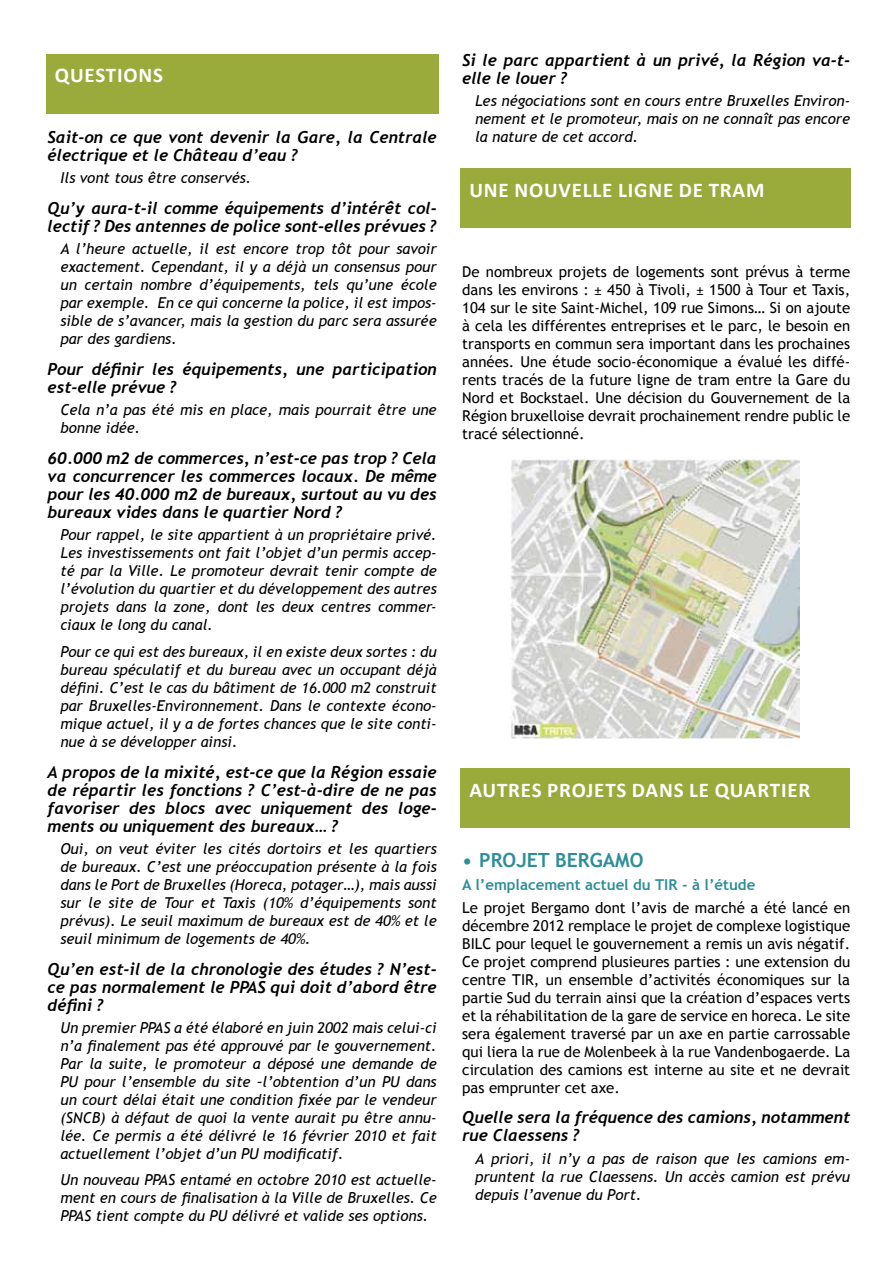
<style>
.page{position:relative;width:893px;height:1263px;background:#fff}
.page>*{position:absolute;margin:0;border:0;box-sizing:border-box;transform-origin:0 0}
.t1{font:700 21px "Calibri";letter-spacing:.04em;color:#fff}
.t2{font:700 19.5px "Trebuchet MS";color:#2e8e97}
.t3{font:italic 700 16.5px/18px "Trebuchet";color:#000}
.t4{font:italic 15px/18px "Trebuchet MS";color:#000;text-align:justify}
.t5{font:15px/18px "Trebuchet MS";color:#000;text-align:justify}
.t6{font:700 15px "Trebuchet MS";color:#2e8e97}
</style>
<div class="page">
<div style="left:460px;top:168px;width:391px;height:60px;background:#9aaa3b"></div>
<div style="left:46px;top:54px;width:392px;height:60px;background:#9aaa3b"></div>
<div style="left:460px;top:768px;width:389px;height:60px;background:#9aaa3b"></div>
<img style="left:511px;top:460px;width:288px;height:279px">
<h1 class="t1" style="left:55px;top:62px;width:110px">QUESTIONS</h1>
<p class="t3" style="left:48px;top:128px;width:391px">Sait-on ce que vont devenir la Gare, la Centrale électrique et le Château d’eau ?</p>
<p class="t4" style="left:60px;top:169px;width:192px">Ils vont tous être conservés.</p>
<p class="t3" style="left:48px;top:199px;width:391px">Qu’y aura-t-il comme équipements d’intérêt col&shy;lectif ? Des antennes de police sont-elles prévues ?</p>
<p class="t4" style="left:60px;top:240px;width:378px">A l’heure actuelle, il est encore trop tôt pour savoir exactement. Cependant, il y a déjà un consensus pour un certain nombre d’équipements, tels qu’une école par exemple. En ce qui concerne la police, il est impos&shy;sible de s’avancer, mais la gestion du parc sera assurée par des gardiens.</p>
<p class="t3" style="left:48px;top:360px;width:391px">Pour définir les équipements, une participation est-elle prévue ?</p>
<p class="t4" style="left:60px;top:401px;width:378px">Cela n’a pas été mis en place, mais pourrait être une bonne idée.</p>
<p class="t3" style="left:48px;top:449px;width:391px;text-align:justify">60.000 m2 de commerces, n’est-ce pas trop ? Cela va concurrencer les commerces locaux. De même pour les 40.000 m2 de bureaux, surtout au vu des bureaux vides dans le quartier Nord ?</p>
<p class="t4" style="left:60px;top:526px;width:378px">Pour rappel, le site appartient à un propriétaire privé.<br>Les investissements ont fait l’objet d’un permis accep&shy;té par la Ville. Le promoteur devrait tenir compte de l’évolution du quartier et du développement des autres projets dans la zone, dont les deux centres commer&shy;ciaux le long du canal.</p>
<p class="t4" style="left:60px;top:643px;width:378px">Pour ce qui est des bureaux, il en existe deux sortes : du bureau spéculatif et du bureau avec un occupant déjà défini. C’est le cas du bâtiment de 16.000 m2 construit par Bruxelles-Environnement. Dans le contexte écono&shy;mique actuel, il y a de fortes chances que le site conti&shy;nue à se développer ainsi.</p>
<p class="t3" style="left:48px;top:763px;width:391px;text-align:justify">A propos de la mixité, est-ce que la Région essaie de répartir les fonctions ? C’est–à-dire de ne pas favoriser des blocs avec uniquement des loge&shy;ments ou uniquement des bureaux… ?</p>
<p class="t4" style="left:60px;top:840px;width:378px">Oui, on veut éviter les cités dortoirs et les quartiers de bureaux. C’est une préoccupation présente à la fois dans le Port de Bruxelles (Horeca, potager…), mais aussi sur le site de Tour et Taxis (10% d’équipements sont prévus). Le seuil maximum de bureaux est de 40% et le seuil minimum de logements de 40%.</p>
<p class="t3" style="left:48px;top:960px;width:391px;text-align:justify">Qu’en est-il de la chronologie des études ? N’est&shy;ce pas normalement le PPAS qui doit d’abord être défini ?</p>
<p class="t4" style="left:60px;top:1019px;width:378px">Un premier PPAS a été élaboré en juin 2002 mais celui-ci n’a finalement pas été approuvé par le gouvernement.<br>Par la suite, le promoteur a déposé une demande de PU pour l’ensemble du site –l’obtention d’un PU dans un court délai était une condition fixée par le vendeur (SNCB) à défaut de quoi la vente aurait pu être annu&shy;lée. Ce permis a été délivré le 16 février 2010 et fait actuellement l’objet d’un PU modificatif.</p>
<p class="t4" style="left:60px;top:1171px;width:378px">Un nouveau PPAS entamé en octobre 2010 est actuelle&shy;ment en cours de finalisation à la Ville de Bruxelles. Ce PPAS tient compte du PU délivré et valide ses options.</p>
<p class="t3" style="left:462px;top:51px;width:389px">Si le parc appartient à un privé, la Région va-t&shy;elle le louer ?</p>
<p class="t4" style="left:475px;top:92px;width:377px">Les négociations sont en cours entre Bruxelles Environ&shy;nement et le promoteur, mais on ne connaît pas encore la nature de cet accord.</p>
<h1 class="t1" style="left:469px;top:176px;width:297px">UNE NOUVELLE LIGNE DE TRAM</h1>
<p class="t5" style="left:462px;top:263px;width:389px">De nombreux projets de logements sont prévus à terme dans les environs : ± 450 à Tivoli, ± 1500 à Tour et Taxis, 104 sur le site Saint-Michel, 109 rue Simons… Si on ajoute à cela les différentes entreprises et le parc, le besoin en transports en commun sera important dans les prochaines années. Une étude socio-économique a évalué les diffé&shy;rents tracés de la future ligne de tram entre la Gare du Nord et Bockstael. Une décision du Gouvernement de la Région bruxelloise devrait prochainement rendre public le tracé sélectionné.</p>
<h1 class="t1" style="left:469px;top:776px;width:343px">AUTRES PROJETS DANS LE QUARTI ER</h1>
<h2 class="t2" style="left:462px;top:848px;width:30px">• PROJET</h2>
<h2 class="t2" style="left:555px;top:848px;width:88px">BERGAMO</h2>
<p class="t6" style="left:462px;top:876px;width:202px">A l’emplacement actuel du TIR</p>
<p class="t6" style="left:682px;top:876px;width:75px">- à l’étude</p>
<p class="t5" style="left:462px;top:898px;width:389px">Le projet Bergamo dont l’avis de marché a été lancé en décembre 2012 remplace le projet de complexe logistique BILC pour lequel le gouvernement a remis un avis négatif.<br>Ce projet comprend plusieures parties : une extension du centre TIR, un ensemble d’activités économiques sur la partie Sud du terrain ainsi que la création d’espaces verts et la réhabilitation de la gare de service en horeca. Le site sera également traversé par un axe en partie carrossable qui liera la rue de Molenbeek à la rue Vandenbogaerde. La circulation des camions est interne au site et ne devrait pas emprunter cet axe.</p>
<p class="t3" style="left:462px;top:1109px;width:389px">Quelle sera la fréquence des camions, notamment rue Claessens ?</p>
<p class="t4" style="left:475px;top:1149px;width:377px">A priori, il n’y a pas de raison que les camions em&shy;pruntent la rue Claessens. Un accès camion est prévu depuis l’avenue du Port.</p>
</div>
